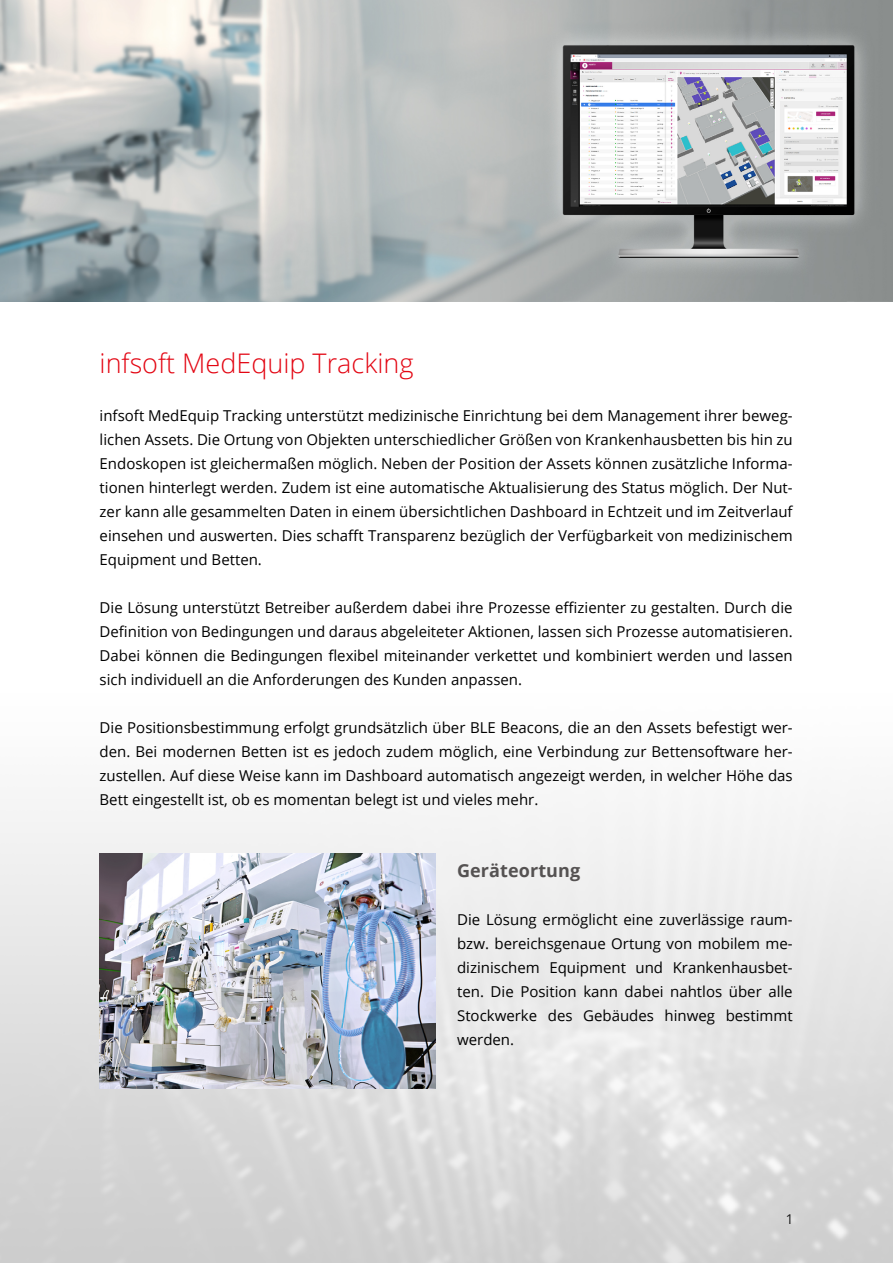
<style>
.page{position:relative;width:893px;height:1263px;background:#fff}
.page>*{position:absolute;margin:0;border:0;box-sizing:border-box;transform-origin:0 0}
.t1{font:300 27px "Open Sans";color:#e30613}
.t2{font:700 18px "Open Sans";letter-spacing:.005em;color:#555252}
.t3{font:15px/24px "Open Sans";color:#000;text-align:justify}
.t4{font:13.5px "Open Sans";color:#000}
</style>
<div class="page">
<img style="left:0;top:810px;width:893px;height:453px">
<img style="left:0;top:0;width:893px;height:301px">
<img style="left:100px;top:853px;width:336px;height:235px">
<h1 class="t1" style="left:100px;top:345px;width:315px">infsoft MedEquip Tracking</h1>
<p class="t3" style="left:100px;top:403px;width:695px">infsoft MedEquip Tracking unterstützt medizinische Einrichtung bei dem Management ihrer beweg&shy;lichen Assets. Die Ortung von Objekten unterschiedlicher Größen von Krankenhausbetten bis hin zu Endoskopen ist gleichermaßen möglich. Neben der Position der Assets können zusätzliche Informa&shy;tionen hinterlegt werden. Zudem ist eine automatische Aktualisierung des Status möglich. Der Nut&shy;zer kann alle gesammelten Daten in einem übersichtlichen Dashboard in Echtzeit und im Zeitverlauf einsehen und auswerten. Dies schafft Transparenz bezüglich der Verfügbarkeit von medizinischem Equipment und Betten.</p>
<p class="t3" style="left:100px;top:595px;width:695px">Die Lösung unterstützt Betreiber außerdem dabei ihre Prozesse effizienter zu gestalten. Durch die Definition von Bedingungen und daraus abgeleiteter Aktionen, lassen sich Prozesse automatisieren.<br>Dabei können die Bedingungen flexibel miteinander verkettet und kombiniert werden und lassen sich individuell an die Anforderungen des Kunden anpassen.</p>
<p class="t3" style="left:100px;top:715px;width:695px">Die Positionsbestimmung erfolgt grundsätzlich über BLE Beacons, die an den Assets befestigt wer&shy;den. Bei modernen Betten ist es jedoch zudem möglich, eine Verbindung zur Bettensoftware her&shy;zustellen. Auf diese Weise kann im Dashboard automatisch angezeigt werden, in welcher Höhe das Bett eingestellt ist, ob es momentan belegt ist und vieles mehr.</p>
<p class="t2" style="left:457px;top:858px;width:125px">Geräteortung</p>
<p class="t3" style="left:457px;top:907px;width:337px">Die Lösung ermöglicht eine zuverlässige raum&shy;bzw. bereichsgenaue Ortung von mobilem me&shy;dizinischem Equipment und Krankenhausbet&shy;ten. Die Position kann dabei nahtlos über alle Stockwerke des Gebäudes hinweg bestimmt werden.</p>
<p class="t4" style="left:786px;top:1209px;width:9px">1</p>
</div>
